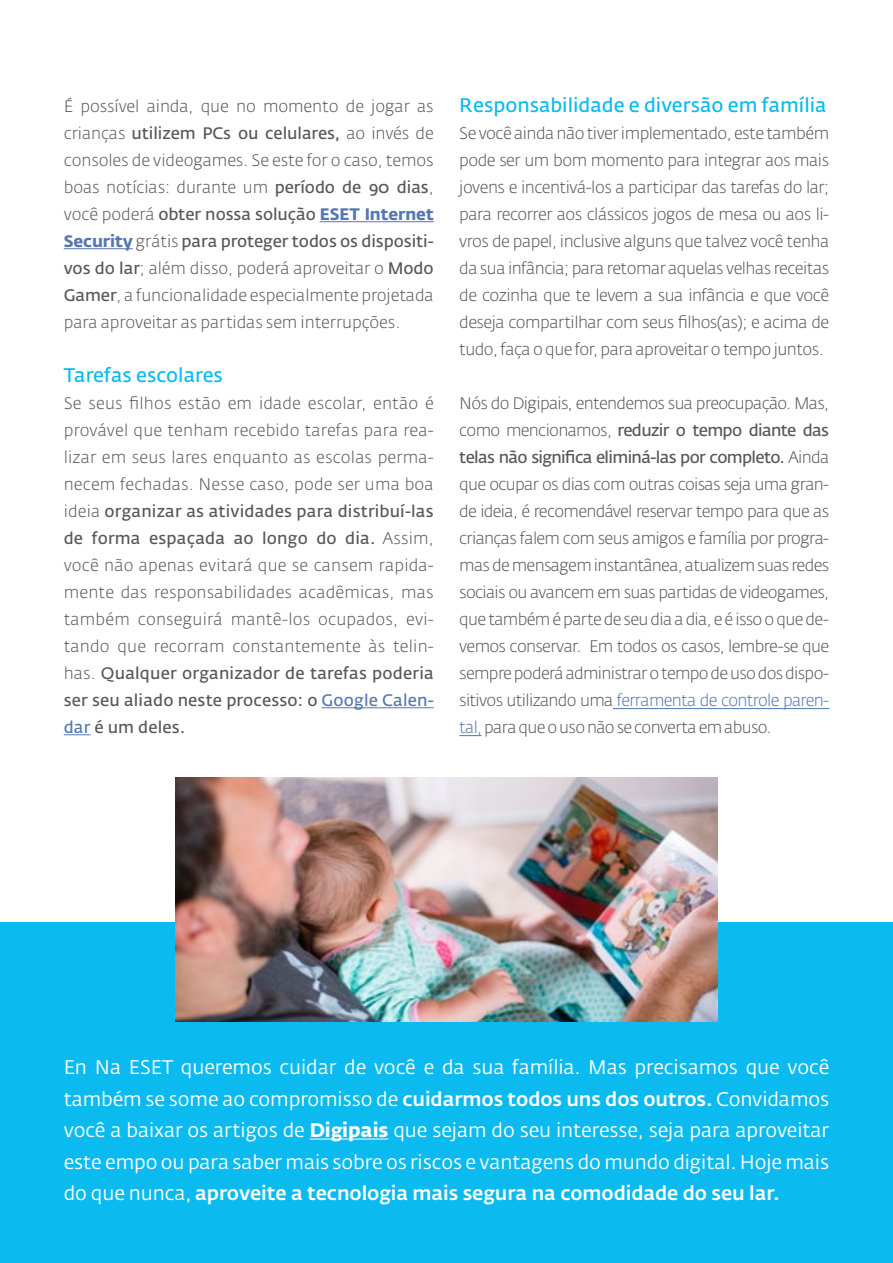
<style>
.page{position:relative;width:893px;height:1263px;background:#fff}
.page>*{position:absolute;margin:0;border:0;box-sizing:border-box;transform-origin:0 0}
.t1{font:19.5px/31.5px "Fedra Sans Alt Pro";letter-spacing:-.005em;color:#fff;text-align:justify}
.subtit{font:600 19.5px "Fedra Sans Alt Pro";color:#0bbbef}
.t2{font:300 16.5px/27px "Fedra Sans Alt Pro";letter-spacing:-.025em;color:#575756;text-align:justify}
.s1{font-weight:600}
.s2{font-weight:700;color:#5576af}
.s3{font-weight:600;color:#5576af}
.s4{color:#5576af}
.s5{font-weight:500}
.s6{font-weight:700}
</style>
<div class="page">
<hr style="left:320px;top:221px;width:114px;height:1px;background:#5576af">
<hr style="left:64px;top:248px;width:69px;height:1px;background:#5576af">
<hr style="left:322px;top:707px;width:112px;height:1px;background:#5576af">
<svg style="left:64px;top:734px;width:27px;height:1px"></svg>
<hr style="left:613px;top:708px;width:216px;height:1px;background:#5576af">
<svg style="left:459px;top:735px;width:23px;height:1px"></svg>
<div style="left:0;top:922px;width:893px;height:341px;background:#0bbbef"></div>
<img style="left:175px;top:777px;width:543px;height:245px">
<hr style="left:310px;top:1138px;width:78px;height:1px;background:#fff">
<p class="t2" style="left:64px;top:93px;width:371px">É possível ainda, que no momento de jogar as crianças <span class="s1">utilizem PCs ou celulares,</span> ao invés de consoles de videogames. Se este for o caso, temos boas notícias: durante um <span class="s1">período de 90 dias</span>, você poderá <span class="s1">obter nossa solução</span> <span class="s2">ESET Internet Security</span> grátis <span class="s1">para proteger todos os dispositi&shy;vos do lar</span>; além disso, poderá aproveitar o <span class="s1">Modo Gamer</span>, a funcionalidade especialmente projetada para aproveitar as partidas sem interrupções.</p>
<p class="subtit" style="left:64px;top:363px;width:161px">Tarefas escolares</p>
<p class="t2" style="left:64px;top:390px;width:371px">Se seus filhos estão em idade escolar, então é provável que tenham recebido tarefas para rea&shy;lizar em seus lares enquanto as escolas perma&shy;necem fechadas. Nesse caso, pode ser uma boa ideia <span class="s1">organizar as atividades para distribuí-las de forma espaçada ao longo do dia.</span> Assim, você não apenas evitará que se cansem rapida&shy;mente das responsabilidades acadêmicas, mas também conseguirá mantê-los ocupados, evi&shy;tando que recorram constantemente às telin&shy;has. <span class="s1">Qualquer organizador de tarefas poderia ser seu aliado neste processo: o</span> <span class="s3">Google Calen&shy;dar</span> <span class="s1">é um deles.</span></p>
<p class="subtit" style="left:459px;top:93px;width:369px">Responsabilidade e diversão em família</p>
<p class="t2" style="left:459px;top:120px;width:371px">Se você ainda não tiver implementado, este também pode ser um bom momento para integrar aos mais jovens e incentivá-los a participar das tarefas do lar; para recorrer aos clássicos jogos de mesa ou aos li&shy;vros de papel, inclusive alguns que talvez você tenha da sua infância; para retomar aquelas velhas receitas de cozinha que te levem a sua infância e que você deseja compartilhar com seus filhos(as); e acima de tudo, faça o que for, para aproveitar o tempo juntos.</p>
<p class="t2" style="left:459px;top:390px;width:371px">Nós do Digipais, entendemos sua preocupação. Mas, como mencionamos, <span class="s1">reduzir o tempo diante das telas não significa eliminá-las por completo.</span> Ainda que ocupar os dias com outras coisas seja uma gran&shy;de ideia, é recomendável reservar tempo para que as crianças falem com seus amigos e família por progra&shy;mas de mensagem instantânea, atualizem suas redes sociais ou avancem em suas partidas de videogames, que também é parte de seu dia a dia, e é isso o que de&shy;vemos conservar. Em todos os casos, lembre-se que sempre poderá administrar o tempo de uso dos dispo&shy;sitivos utilizando uma <span class="s4">ferramenta de controle paren&shy;tal,</span> para que o uso não se converta em abuso.</p>
<p class="t1" style="left:64px;top:1051px;width:767px">En Na ESET queremos cuidar de você e da sua família. Mas precisamos que você também se some ao compromisso de <span class="s5">cuidarmos todos uns dos outros.</span> Convidamos você a baixar os artigos de <span class="s6">Digipais</span> que sejam do seu interesse, seja para aproveitar este empo ou para saber mais sobre os riscos e vantagens do mundo digital. Hoje mais do que nunca, <span class="s5">aproveite a tecnologia mais segura na comodidade do seu lar.</span></p>
</div>
